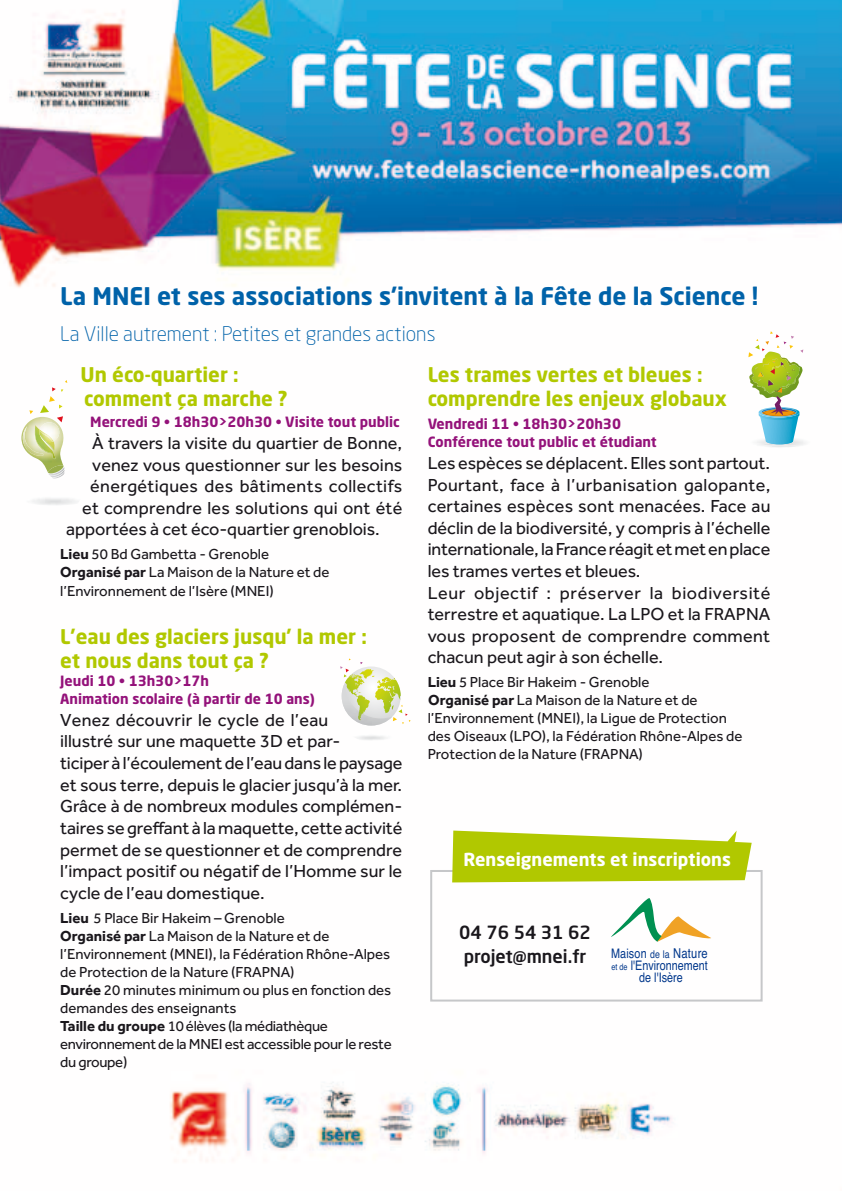
<style>
.page{position:relative;width:842px;height:1191px;background:#fff}
.page>*{position:absolute;margin:0;border:0;box-sizing:border-box;transform-origin:0 0}
.t1{font:700 24px "Neo Sans Std";color:#0062a9}
.t2{font:700 20px/24px "Neo Sans Std";color:#b1c800}
.t3{font:300 20px "Neo Sans Std";color:#0062a9}
.t4{font:18px/21.6px "Effra";color:#1a171c}
.t5{font:18px "Effra";letter-spacing:.02em;color:#1a171c}
.t6{font:500 18px/24px "Neo Sans Std";color:#1a171c}
.t7{font:700 17.6px "Neo Sans Std";color:#fff}
.t8{font:15px/18px "Effra";color:#1a171c}
.t9{font:700 14px/18px "Neo Sans Std";color:#94127a}
.t10{font:condensed 13.2px/12.4px "Helvetica";color:#00378b;text-align:center}
.s1{font-weight:700}
.s2{font-size:10.6px}
.s3{font-size:13.6px}
.s4{font-size:8.8px}
</style>
<div class="page">
<img style="left:0;top:0;width:842px;height:1161px">
<svg style="left:611px;top:898px;width:100px;height:43px"></svg>
<div style="left:430px;top:870px;width:333px;height:131px;border:2px solid #c6c7c9"></div>
<img style="left:750px;top:437px;width:60px;height:11px">
<img style="left:748px;top:331px;width:55px;height:113px">
<svg style="left:47px;top:465px;width:18px;height:13px"></svg>
<img style="left:21px;top:417px;width:43px;height:55px">
<img style="left:48px;top:465px;width:16px;height:8px">
<img style="left:34px;top:425px;width:22px;height:34px">
<img style="left:25px;top:496px;width:56px;height:9px">
<svg style="left:29px;top:410px;width:4px;height:4px"></svg>
<svg style="left:40px;top:380px;width:27px;height:42px"></svg>
<img style="left:40px;top:422px;width:19px;height:19px">
<svg style="left:45px;top:430px;width:8px;height:12px"></svg>
<img style="left:23px;top:426px;width:22px;height:30px">
<svg style="left:342px;top:666px;width:59px;height:59px"></svg>
<img style="left:342px;top:683px;width:51px;height:42px">
<svg style="left:358px;top:711px;width:5px;height:9px"></svg>
<img style="left:352px;top:734px;width:40px;height:6px">
<svg style="left:393px;top:705px;width:18px;height:19px"></svg>
<svg style="left:337px;top:649px;width:53px;height:42px"></svg>
<svg style="left:452px;top:830px;width:300px;height:52px;background:#bccf25"></svg>
<h1 class="t1" style="left:60px;top:281px;width:700px">La MNEI et ses associations s’invitent à la Fête de la Science !</h1>
<p class="t3" style="left:60px;top:321px;width:377px">La Ville autrement : Petites et grandes actions</p>
<p class="t2" style="left:81px;top:362px;width:209px">Un éco-quartier : comment ça marche ?</p>
<p class="t9" style="left:90px;top:413px;width:311px">Mercredi 9 • 18h30&gt;20h30 • Visite tout public</p>
<p class="t4" style="left:92px;top:432px;width:311px">à travers la visite du quartier de Bonne,</p>
<p class="t4" style="left:92px;top:453px;width:312px">venez vous questionner sur les besoins</p>
<p class="t5" style="left:90px;top:475px;width:314px">énergétiques des bâtiments collectifs</p>
<p class="t4" style="left:82px;top:497px;width:322px">et comprendre les solutions qui ont été</p>
<p class="t4" style="left:66px;top:518px;width:315px">apportées à cet éco-quartier grenoblois.</p>
<p class="t8" style="left:60px;top:544px;width:271px;line-height:18.6px"><span class="s1">Lieu</span> 50 Bd Gambetta - Grenoble<br><span class="s1">Organisé par</span> La Maison de la Nature et de l’Environnement de l’Isère (MNEI)</p>
<p class="t2" style="left:60px;top:624px;width:308px">L’eau des glaciers jusqu’ la mer : et nous dans tout ça ?</p>
<p class="t9" style="left:60px;top:671px;width:256px">Jeudi 10 • 13h30&gt;17h<br>Animation scolaire (à partir de 10 ans)</p>
<p class="t4" style="left:60px;top:709px;width:344px">Venez découvrir le cycle de l’eau<br>illustré sur une maquette 3D et par-<br>ticiper à l’écoulement de l’eau dans le paysage et sous terre, depuis le glacier jusqu’à la mer.<br>Grâce à de nombreux modules complémen&shy;taires se greffant à la maquette, cette activité permet de se questionner et de comprendre l’impact positif ou négatif de l’Homme sur le cycle de l’eau domestique.</p>
<p class="t8" style="left:60px;top:908px;width:333px"><span class="s1">Lieu</span> 5 Place Bir Hakeim – Grenoble<br><span class="s1">Organisé par</span> La Maison de la Nature et de l’Environnement (MNEI), la Fédération Rhône-Alpes de Protection de la Nature (FRAPNA)<br><span class="s1">Durée</span> 20 minutes minimum ou plus en fonction des demandes des enseignants<br><span class="s1">Taille du groupe</span> 10 élèves (la médiathèque environnement de la MNEI est accessible pour le reste du groupe)</p>
<p class="t2" style="left:428px;top:362px;width:301px">Les trames vertes et bleues : comprendre les enjeux globaux</p>
<p class="t9" style="left:428px;top:415px;width:231px">Vendredi 11 • 18h30&gt;20h30<br>Conférence tout public et étudiant</p>
<p class="t4" style="left:428px;top:452px;width:344px">Les espèces se déplacent. Elles sont partout.<br>Pourtant, face à l’urbanisation galopante, certaines espèces sont menacées. Face au déclin de la biodiversité, y compris à l’échelle internationale, la France réagit et met en place les trames vertes et bleues.<br>Leur objectif : préserver la biodiversité terrestre et aquatique. La LPO et la FRAPNA vous proposent de comprendre comment chacun peut agir à son échelle.</p>
<p class="t8" style="left:428px;top:673px;width:316px"><span class="s1">Lieu</span> 5 Place Bir Hakeim - Grenoble<br><span class="s1">Organisé par</span> La Maison de la Nature et de l’Environnement (MNEI), la Ligue de Protection des Oiseaux (LPO), la Fédération Rhône-Alpes de Protection de la Nature (FRAPNA)</p>
<p class="t7" style="left:463px;top:848px;width:269px">Renseignements et inscriptions</p>
<p class="t6" style="left:459px;top:920px;width:133px">04 76 54 31 62 projet@mnei.fr</p>
<p class="t10" style="left:611px;top:946px;width:98px">Maison <span class="s2">de la</span> <span class="s3">Nature </span><span class="s4">et de</span> l'Environnement de l'Isère</p>
</div>
